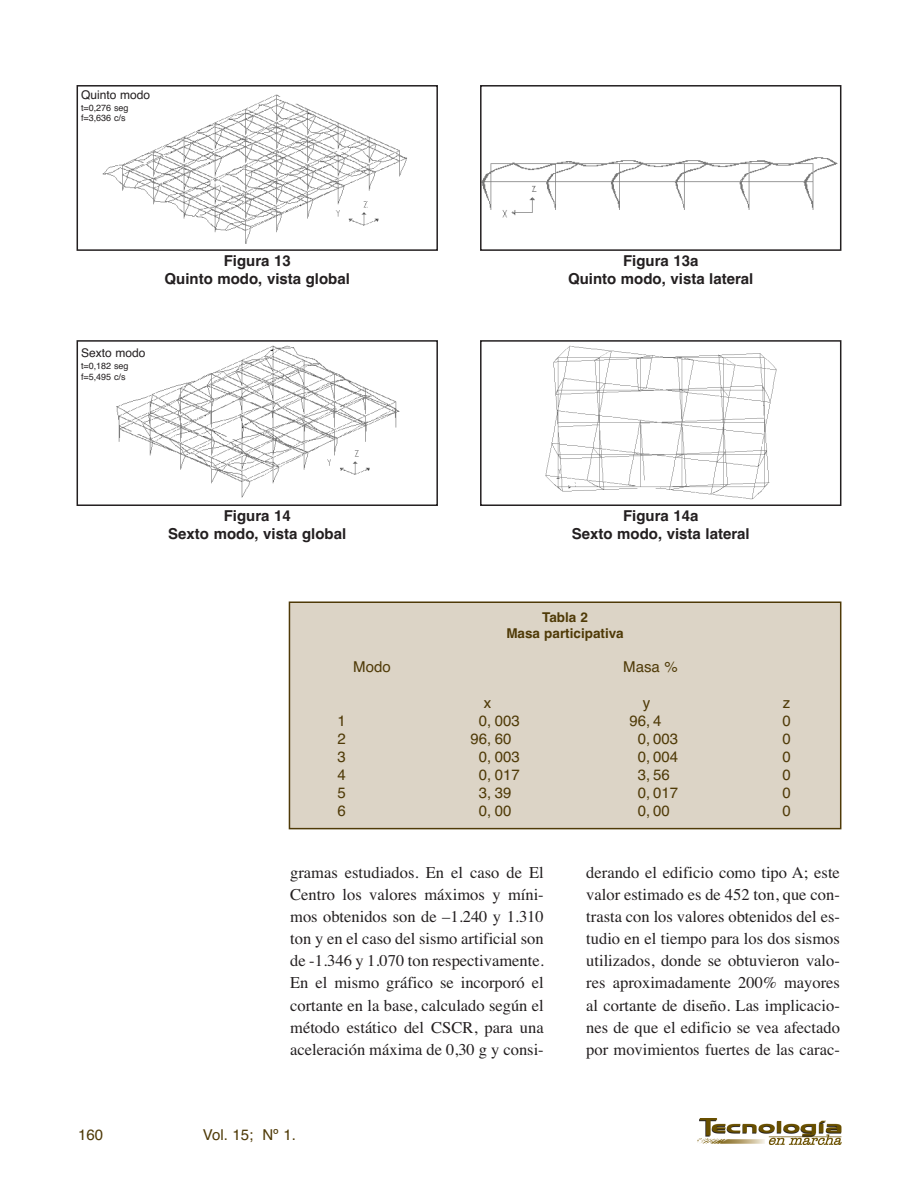
<style>
.page{position:relative;width:918px;height:1188px;background:#fff}
.page>*{position:absolute;margin:0;border:0;box-sizing:border-box;transform-origin:0 0}
.t1{font:16.5px/22.2px "Times";color:#231f20;text-align:justify}
.t2{font:700 15px/18px "Helvetica";color:#231f20;text-align:center}
.t3{font:15px "Helvetica";color:#4f3a07}
.t4{font:700 13.5px/16.2px "Helvetica";color:#4f3a07;text-align:center}
.t5{font:12px "Helvetica";color:#231f20}
.t6{font:9px/10.8px "Helvetica";color:#231f20}
</style>
<div class="page">
<img style="left:697px;top:1118px;width:144px;height:27px">
<img style="left:102px;top:94px;width:305px;height:150px">
<div style="left:77px;top:85px;width:361px;height:166px;border:2px solid #231f20"></div>
<img style="left:483px;top:157px;width:355px;height:61px">
<div style="left:480px;top:85px;width:361px;height:166px;border:2px solid #231f20"></div>
<img style="left:116px;top:345px;width:284px;height:153px">
<div style="left:77px;top:340px;width:361px;height:166px;border:2px solid #231f20"></div>
<img style="left:545px;top:345px;width:232px;height:155px">
<div style="left:480px;top:340px;width:361px;height:166px;border:2px solid #231f20"></div>
<div style="left:290px;top:603px;width:550px;height:225px;background:#dcd4c6"></div>
<div style="left:289px;top:601px;width:552px;height:228px;border:2px solid #4f3a07"></div>
<p class="t5" style="left:81px;top:87px;width:71px">Quinto modo</p>
<p class="t6" style="left:81px;top:102px;width:49px">t=0,276 seg f=3,636 c/s</p>
<p class="t2" style="left:165px;top:252px;width:187px">Figura 13<br>Quinto modo, vista global</p>
<p class="t2" style="left:568px;top:252px;width:187px">Figura 13a<br>Quinto modo, vista lateral</p>
<p class="t5" style="left:81px;top:346px;width:66px">Sexto modo</p>
<p class="t6" style="left:81px;top:360px;width:49px">t=0,182 seg f=5,495 c/s</p>
<p class="t2" style="left:168px;top:507px;width:179px">Figura 14<br>Sexto modo, vista global</p>
<p class="t2" style="left:572px;top:507px;width:179px">Figura 14a<br>Sexto modo, vista lateral</p>
<p class="t4" style="left:506px;top:609px;width:119px">Tabla 2<br>Masa participativa</p>
<p class="t3" style="left:353px;top:658px;width:39px">Modo</p>
<p class="t3" style="left:623px;top:658px;width:56px">Masa %</p>
<p class="t3" style="left:484px;top:694px;width:9px">x</p>
<p class="t3" style="left:643px;top:694px;width:9px">y</p>
<p class="t3" style="left:783px;top:694px;width:9px">z</p>
<p class="t3" style="left:338px;top:712px;width:10px">1</p>
<p class="t3" style="left:479px;top:712px;width:43px">0, 003</p>
<p class="t3" style="left:629px;top:712px;width:34px">96, 4</p>
<p class="t3" style="left:783px;top:712px;width:10px">0</p>
<p class="t3" style="left:338px;top:730px;width:10px">2</p>
<p class="t3" style="left:470px;top:730px;width:43px">96, 60</p>
<p class="t3" style="left:638px;top:730px;width:42px">0, 003</p>
<p class="t3" style="left:783px;top:730px;width:10px">0</p>
<p class="t3" style="left:338px;top:748px;width:10px">3</p>
<p class="t3" style="left:479px;top:748px;width:43px">0, 003</p>
<p class="t3" style="left:638px;top:748px;width:42px">0, 004</p>
<p class="t3" style="left:783px;top:748px;width:10px">0</p>
<p class="t3" style="left:338px;top:766px;width:10px">4</p>
<p class="t3" style="left:479px;top:766px;width:43px">0, 017</p>
<p class="t3" style="left:638px;top:766px;width:34px">3, 56</p>
<p class="t3" style="left:783px;top:766px;width:10px">0</p>
<p class="t3" style="left:338px;top:784px;width:10px">5</p>
<p class="t3" style="left:479px;top:784px;width:34px">3, 39</p>
<p class="t3" style="left:638px;top:784px;width:42px">0, 017</p>
<p class="t3" style="left:783px;top:784px;width:10px">0</p>
<p class="t3" style="left:338px;top:802px;width:10px">6</p>
<p class="t3" style="left:479px;top:802px;width:34px">0, 00</p>
<p class="t3" style="left:638px;top:802px;width:34px">0, 00</p>
<p class="t3" style="left:783px;top:802px;width:10px">0</p>
<p class="t1" style="left:290px;top:861px;width:255px">gramas estudiados. En el caso de El Centro los valores máximos y míni&shy;mos obtenidos son de –1.240 y 1.310 ton y en el caso del sismo artificial son de -1.346 y 1.070 ton respectivamente.<br>En el mismo gráfico se incorporó el cortante en la base, calculado según el método estático del CSCR, para una aceleración máxima de 0,30 g y consi-</p>
<p class="t1" style="left:586px;top:861px;width:255px">derando el edificio como tipo A; este valor estimado es de 452 ton, que con&shy;trasta con los valores obtenidos del es&shy;tudio en el tiempo para los dos sismos utilizados, donde se obtuvieron valo&shy;res aproximadamente 200% mayores al cortante de diseño. Las implicacio&shy;nes de que el edificio se vea afectado por movimientos fuertes de las carac-</p>
<p class="t3" style="left:78px;top:1126px;width:27px">160</p>
<p class="t3" style="left:203px;top:1126px;width:95px">Vol. 15; Nº 1.</p>
</div>
